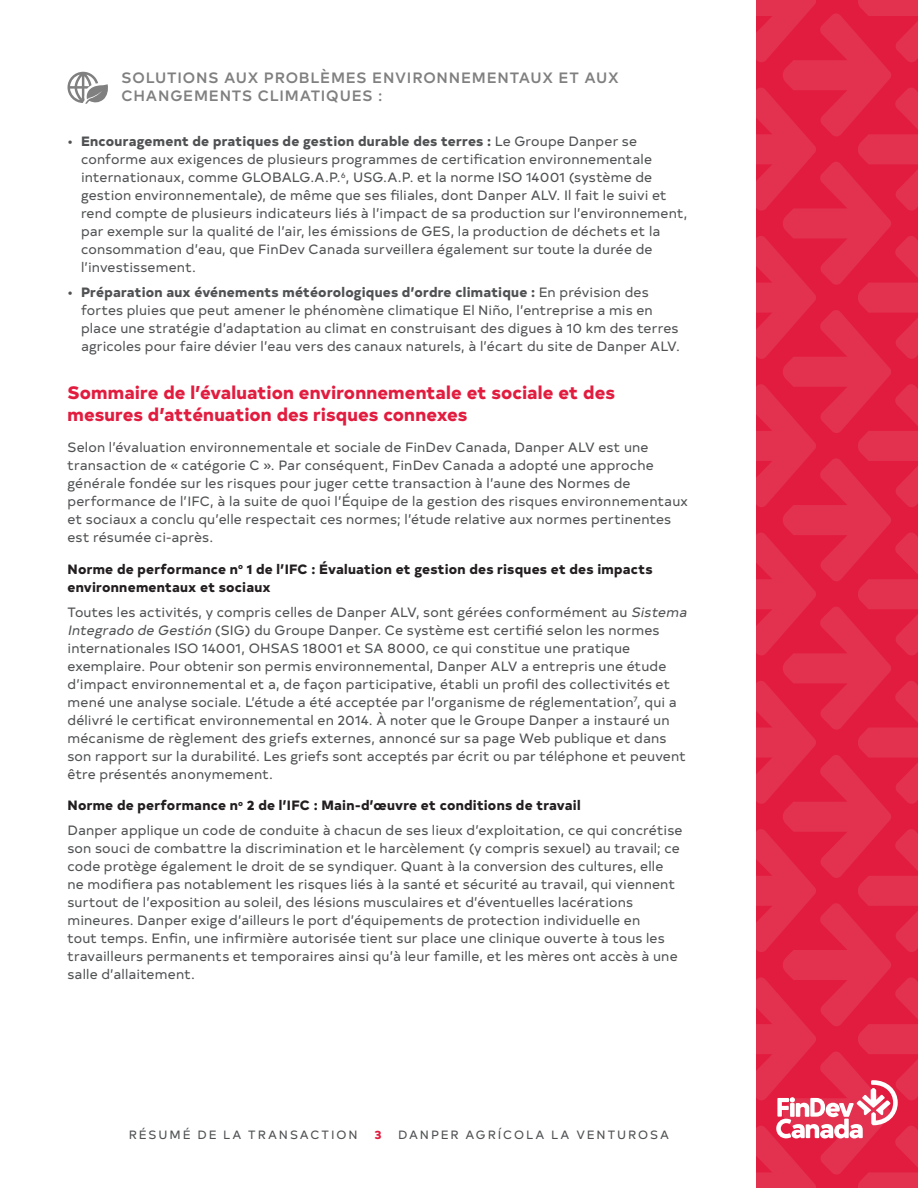
<style>
.page{position:relative;width:918px;height:1188px;background:#fff}
.page>*{position:absolute;margin:0;border:0;box-sizing:border-box;transform-origin:0 0}
.t1{font:800 18px/21.6px "Typold";letter-spacing:.005em;color:#e21c3f}
.t2{font:500 15px/18px "Typold";letter-spacing:.055em;color:#808080}
.Body_copy{font:13.5px/18px "Typold";letter-spacing:.01em;color:#4f5153}
.t3{font:800 13.5px/18px "Typold";letter-spacing:.02em;color:#231f20}
.t4{font:12px "Typold";letter-spacing:.165em;color:#4f5153}
.t5{font:800 12px "Typold";color:#e21c3f}
.s1{font-weight:800}
.s2{font-style:italic}
</style>
<div class="page">
<svg style="left:756px;top:0;width:162px;height:1188px;background:#e2294a"></svg>
<svg style="left:68px;top:72px;width:40px;height:32px"></svg>
<h3 class="t2" style="left:122px;top:67px;width:499px">SOLUTIONS AUX PROBLÈMES ENVIRONNEMENTAUX ET AUX<br>CHANGEMENTS CLIMATIQUES :</h3>
<p class="Body_copy" style="left:81px;top:131px;width:608px;text-indent:-14px">• <span class="s1">Encouragement de pratiques de gestion durable des terres :</span> Le Groupe Danper se conforme aux exigences de plusieurs programmes de certification environnementale internationaux, comme GLOBALG.A.P.<sup>6</sup>, USG.A.P. et la norme ISO 14001 (système de gestion environnementale), de même que ses filiales, dont Danper ALV. Il fait le suivi et rend compte de plusieurs indicateurs liés à l’impact de sa production sur l’environnement, par exemple sur la qualité de l’air, les émissions de GES, la production de déchets et la consommation d’eau, que FinDev Canada surveillera également sur toute la durée de l’investissement.</p>
<p class="Body_copy" style="left:81px;top:282px;width:600px;text-indent:-14px">• <span class="s1">Préparation aux événements météorologiques d’ordre climatique :</span> En prévision des fortes pluies que peut amener le phénomène climatique El Niño, l’entreprise a mis en place une stratégie d’adaptation au climat en construisant des digues à 10 km des terres agricoles pour faire dévier l’eau vers des canaux naturels, à l’écart du site de Danper ALV.</p>
<h2 class="t1" style="left:68px;top:380px;width:549px">Sommaire de l’évaluation environnementale et sociale et des mesures d’atténuation des risques connexes</h2>
<p class="Body_copy" style="left:68px;top:438px;width:622px">Selon l’évaluation environnementale et sociale de FinDev Canada, Danper ALV est une transaction de « catégorie C ». Par conséquent, FinDev Canada a adopté une approche générale fondée sur les risques pour juger cette transaction à l’aune des Normes de performance de l’IFC, à la suite de quoi l’Équipe de la gestion des risques environnementaux et sociaux a conclu qu’elle respectait ces normes; l’étude relative aux normes pertinentes est résumée ci-après.</p>
<h4 class="t3" style="left:68px;top:559px;width:587px">Norme de performance n<sup>o</sup> 1 de l’IFC : Évaluation et gestion des risques et des impacts environnementaux et sociaux</h4>
<p class="Body_copy" style="left:68px;top:602px;width:624px">Toutes les activités, y compris celles de Danper ALV, sont gérées conformément au <span class="s2">Sistema Integrado de Gestión</span> (SIG) du Groupe Danper. Ce système est certifié selon les normes internationales ISO 14001, OHSAS 18001 et SA 8000, ce qui constitue une pratique exemplaire. Pour obtenir son permis environnemental, Danper ALV a entrepris une étude d’impact environnemental et a, de façon participative, établi un profil des collectivités et mené une analyse sociale. L’étude a été acceptée par l’organisme de réglementation<sup>7</sup>, qui a délivré le certificat environnemental en 2014. À noter que le Groupe Danper a instauré un mécanisme de règlement des griefs externes, annoncé sur sa page Web publique et dans son rapport sur la durabilité. Les griefs sont acceptés par écrit ou par téléphone et peuvent être présentés anonymement.</p>
<h4 class="t3" style="left:68px;top:795px;width:515px">Norme de performance n<sup>o</sup> 2 de l’IFC : Main-d’œuvre et conditions de travail</h4>
<p class="Body_copy" style="left:68px;top:820px;width:617px">Danper applique un code de conduite à chacun de ses lieux d’exploitation, ce qui concrétise son souci de combattre la discrimination et le harcèlement (y compris sexuel) au travail; ce code protège également le droit de se syndiquer. Quant à la conversion des cultures, elle ne modifiera pas notablement les risques liés à la santé et sécurité au travail, qui viennent surtout de l’exposition au soleil, des lésions musculaires et d’éventuelles lacérations mineures. Danper exige d’ailleurs le port d’équipements de protection individuelle en<br>tout temps. Enfin, une infirmière autorisée tient sur place une clinique ouverte à tous les travailleurs permanents et temporaires ainsi qu’à leur famille, et les mères ont accès à une salle d’allaitement.</p>
<p class="t4" style="left:129px;top:1125px;width:231px">RÉSUMÉ DE LA TRANSACTION</p>
<p class="t5" style="left:374px;top:1124px;width:9px">3</p>
<p class="t4" style="left:398px;top:1125px;width:272px">DANPER AGRÍCOLA LA VENTUROSA</p>
</div>
